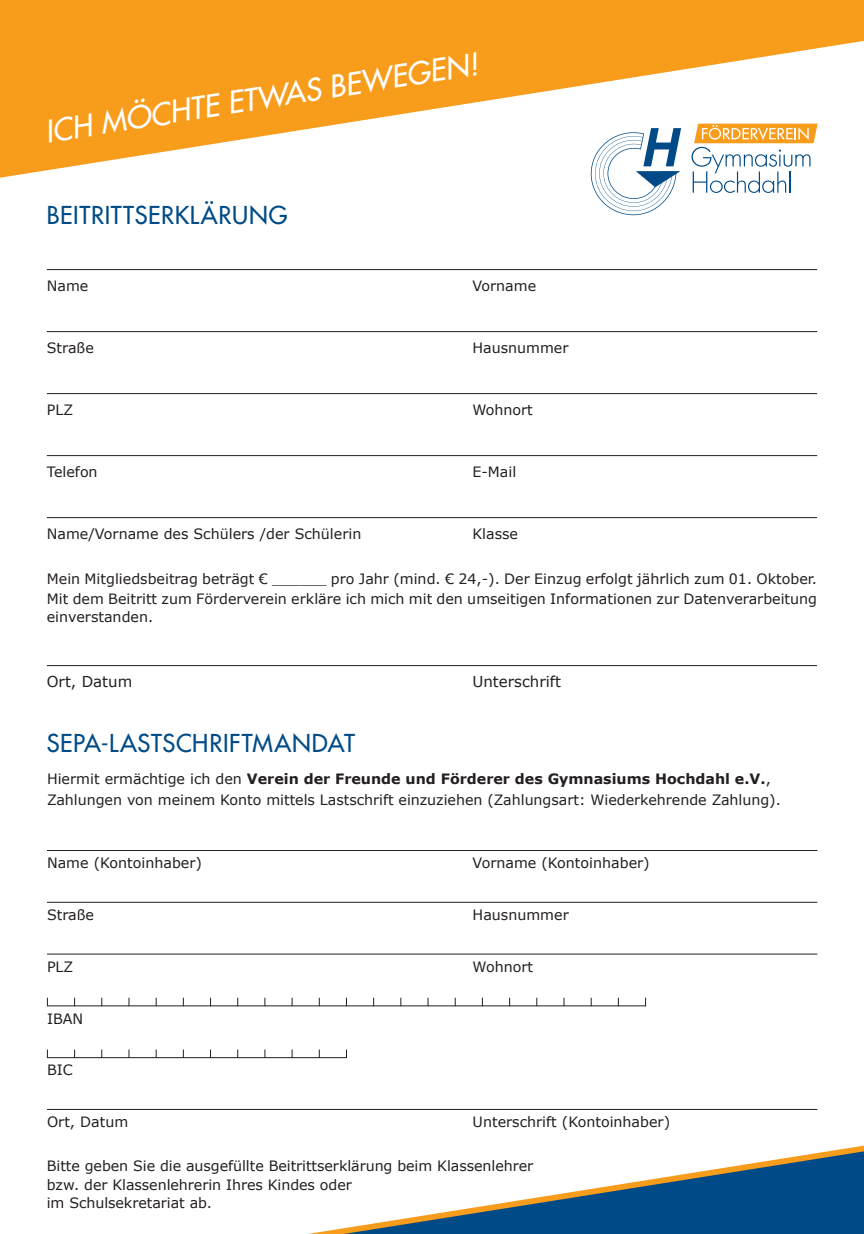
<style>
.page{position:relative;width:864px;height:1234px;background:#fff}
.page>*{position:absolute;margin:0;border:0;box-sizing:border-box;transform-origin:0 0}
.t1{font:italic 500 30px "Futura Std";color:#fff}
.t2{font:500 24px "Futura Std";letter-spacing:.025em;color:#004b87}
.t3{font:15px "Verdana";color:#231f20}
.t4{font:14.25px/18.8px "Verdana";color:#231f20}
.s1{font-weight:700}
</style>
<div class="page">
<hr style="left:47px;top:269px;width:769px;height:1px;background:#231f20">
<hr style="left:47px;top:331px;width:769px;height:1px;background:#231f20">
<hr style="left:47px;top:393px;width:769px;height:1px;background:#231f20">
<hr style="left:47px;top:455px;width:769px;height:1px;background:#231f20">
<hr style="left:47px;top:517px;width:769px;height:1px;background:#231f20">
<hr style="left:47px;top:665px;width:769px;height:1px;background:#231f20">
<svg style="left:0;top:0;width:863px;height:178px;fill:#f89c1c"></svg>
<svg style="left:691px;top:124px;width:126px;height:69px"></svg>
<svg style="left:590px;top:128px;width:90px;height:87px"></svg>
<hr style="left:47px;top:849px;width:770px;height:1px;background:#231f20">
<hr style="left:47px;top:901px;width:770px;height:1px;background:#231f20">
<hr style="left:47px;top:953px;width:770px;height:1px;background:#231f20">
<hr style="left:47px;top:1005px;width:598px;height:1px;background:#231f20">
<hr style="left:47px;top:1056px;width:299px;height:1px;background:#231f20">
<hr style="left:47px;top:1108px;width:770px;height:1px;background:#231f20">
<svg style="left:343px;top:1151px;width:520px;height:82px"></svg>
<h1 class="t1" style="left:42px;top:114px;width:439px;rotate:-9deg">ICH MÖCHTE ETWAS BEWEGEN!</h1>
<h2 class="t2" style="left:47px;top:200px;width:242px">BEITRITTSERKLÄRUNG</h2>
<p class="t4" style="left:47px;top:276px;width:43px">Name</p>
<p class="t4" style="left:472px;top:276px;width:65px">Vorname</p>
<p class="t4" style="left:47px;top:338px;width:49px">Straße</p>
<p class="t4" style="left:472px;top:338px;width:98px">Hausnummer</p>
<p class="t4" style="left:47px;top:400px;width:28px">PLZ</p>
<p class="t4" style="left:472px;top:400px;width:62px">Wohnort</p>
<p class="t4" style="left:47px;top:462px;width:52px">Telefon</p>
<p class="t4" style="left:472px;top:462px;width:45px">E-Mail</p>
<p class="t4" style="left:47px;top:524px;width:316px">Name/Vorname des Schülers /der Schülerin</p>
<p class="t4" style="left:472px;top:524px;width:47px">Klasse</p>
<p class="t4" style="left:47px;top:568px;width:771px;line-height:20.7px">Mein Mitgliedsbeitrag beträgt € ______ pro Jahr (mind. € 24,-). Der Einzug erfolgt jährlich zum 01. Oktober.<br>Mit dem Beitritt zum Förderverein erkläre ich mich mit den umseitigen Informationen zur Datenverarbeitung</p>
<p class="t4" style="left:47px;top:607px;width:108px">einverstanden.</p>
<p class="t3" style="left:47px;top:671px;width:87px">Ort, Datum</p>
<p class="t3" style="left:472px;top:671px;width:90px">Unterschrift</p>
<h2 class="t2" style="left:47px;top:727px;width:309px">SEPA-LASTSCHRIFTMANDAT</h2>
<p class="t4" style="left:47px;top:768px;width:735px;line-height:21px">Hiermit ermächtige ich den <span class="s1">Verein der Freunde und Förderer des Gymnasiums Hochdahl e.V.</span>,<br>Zahlungen von meinem Konto mittels Lastschrift einzuziehen (Zahlungsart: Wiederkehrende Zahlung).</p>
<p class="t4" style="left:47px;top:853px;width:156px">Name (Kontoinhaber)</p>
<p class="t4" style="left:472px;top:853px;width:178px">Vorname (Kontoinhaber)</p>
<p class="t4" style="left:47px;top:905px;width:49px">Straße</p>
<p class="t4" style="left:472px;top:905px;width:98px">Hausnummer</p>
<p class="t4" style="left:47px;top:957px;width:28px">PLZ</p>
<p class="t4" style="left:472px;top:957px;width:62px">Wohnort</p>
<p class="t4" style="left:47px;top:1008px;width:38px">IBAN</p>
<p class="t4" style="left:47px;top:1060px;width:27px">BIC</p>
<p class="t4" style="left:47px;top:1112px;width:83px">Ort, Datum</p>
<p class="t4" style="left:472px;top:1112px;width:199px">Unterschrift (Kontoinhaber)</p>
<p class="t4" style="left:47px;top:1156px;width:487px">Bitte geben Sie die ausgefüllte Beitrittserklärung beim Klassenlehrer bzw. der Klassenlehrerin Ihres Kindes oder<br>im Schulsekretariat ab.</p>
</div>
